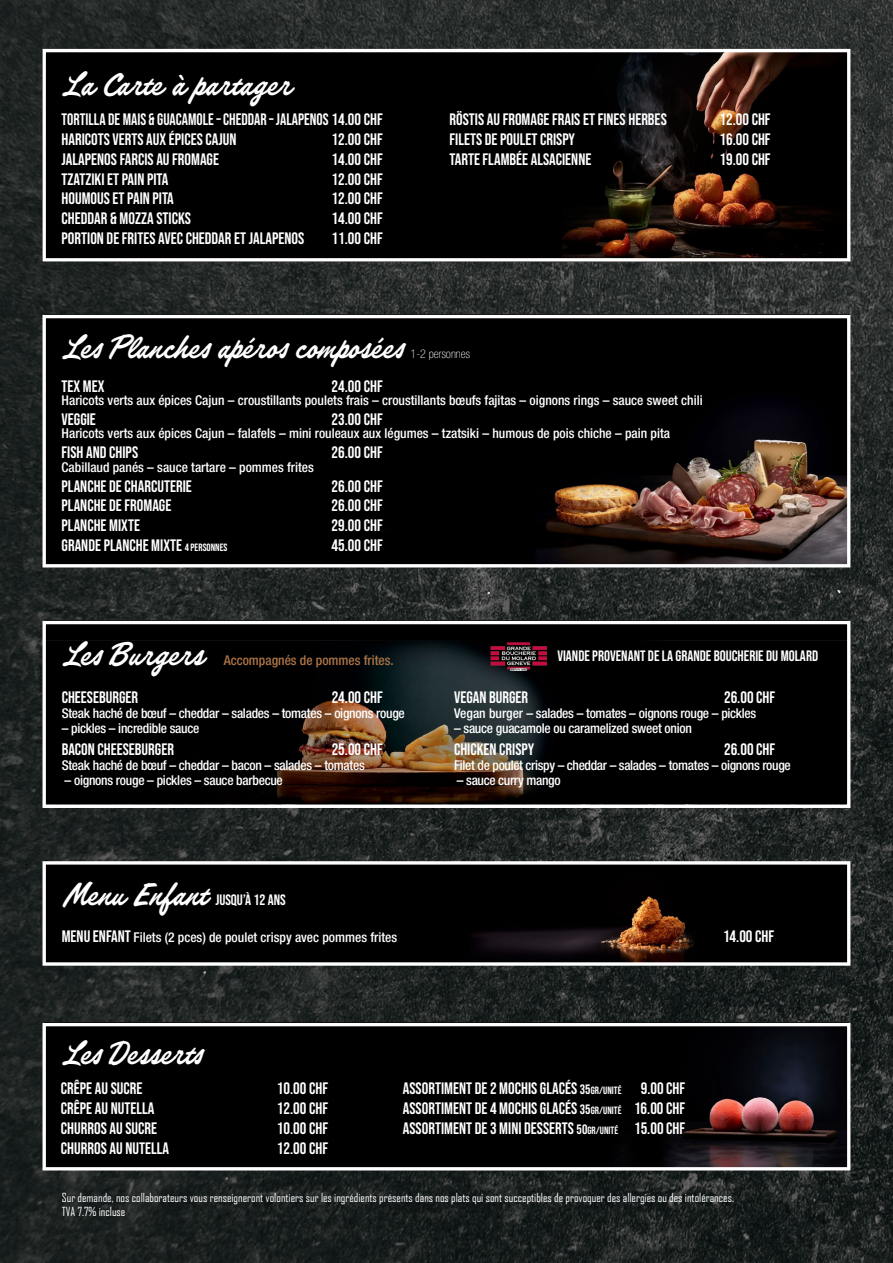
<style>
.page{position:relative;width:893px;height:1263px;background:#fff}
.page>*{position:absolute;margin:0;border:0;box-sizing:border-box;transform-origin:0 0}
.t1{font:36px "Filmotype Keynote";color:#fff}
.t2{font:16.5px/19.8px "Bebas Neue";color:#fff;text-align:justify}
.t3{font:16.5px/19.8px "Bebas Neue";color:#fff;scale:.95 1}
.t4{font:15px "Bebas Neue";color:#fff}
.t5{font:500 condensed 13.5px "Helvetica Neue";letter-spacing:-.005em;color:#fff}
.t6{font:500 condensed 13.5px "Helvetica Neue";letter-spacing:-.025em;color:#fff}
.t7{font:500 condensed 13.5px "Helvetica Neue";color:#ac7447}
.t8{font:12px/14.4px "Agency FB";color:#fff}
.t9{font:100 condensed 12px "Helvetica Neue";color:#fff}
.s1{font-size:10.5px}
.s2{font-family:"Bebas Neue";font-weight:400;font-stretch:normal;font-size:16.5px}
.s3{font-size:13.5px}
</style>
<div class="page">
<img style="left:0;top:0;width:893px;height:1263px">
<img style="left:47px;top:319px;width:799px;height:244px">
<img style="left:47px;top:1027px;width:799px;height:139px">
<img style="left:47px;top:865px;width:799px;height:97px">
<img style="left:47px;top:625px;width:799px;height:178px">
<img style="left:47px;top:53px;width:799px;height:204px">
<div style="left:43px;top:315px;width:807px;height:252px;border:3px solid #fff"></div>
<div style="left:43px;top:49px;width:807px;height:212px;border:3px solid #fff"></div>
<div style="left:43px;top:861px;width:807px;height:105px;border:3px solid #fff"></div>
<div style="left:43px;top:1023px;width:807px;height:147px;border:3px solid #fff"></div>
<div style="left:43px;top:621px;width:807px;height:187px;border:3px solid #fff"></div>
<img style="left:488px;top:626px;width:61px;height:61px">
<h1 class="t1" style="left:62px;top:62px;width:230px">La Carte à partager</h1>
<p class="t3" style="left:62px;top:109px;width:339px">TORTILLA DE MAIS &amp; GUACAMOLE – CHEDDAR – JALAPENOS 14.00 CHF<br>HARICOTS VERTS AUX ÉPICES CAJUN</p>
<p class="t2" style="left:332px;top:129px;width:53px">12.00 CHF</p>
<p class="t2" style="left:62px;top:149px;width:159px">JALAPENOS FARCIS AU FROMAGE</p>
<p class="t2" style="left:332px;top:149px;width:53px">14.00 CHF</p>
<p class="t2" style="left:62px;top:169px;width:108px">TZATZIKI ET PAIN PITA</p>
<p class="t2" style="left:332px;top:169px;width:53px">12.00 CHF</p>
<p class="t2" style="left:62px;top:189px;width:114px">HOUMOUS ET PAIN PITA</p>
<p class="t2" style="left:332px;top:189px;width:53px">12.00 CHF</p>
<p class="t2" style="left:62px;top:208px;width:131px">CHEDDAR &amp; MOZZA STICKS</p>
<p class="t2" style="left:332px;top:208px;width:53px">14.00 CHF</p>
<p class="t2" style="left:62px;top:228px;width:244px">PORTION DE FRITES AVEC CHEDDAR ET JALAPENOS</p>
<p class="t2" style="left:332px;top:228px;width:53px">11.00 CHF</p>
<p class="t2" style="left:449px;top:109px;width:219px">RÖSTIS AU FROMAGE FRAIS ET FINES HERBES</p>
<p class="t2" style="left:719px;top:109px;width:53px">12.00 CHF</p>
<p class="t2" style="left:449px;top:129px;width:127px">FILETS DE POULET CRISPY</p>
<p class="t2" style="left:719px;top:129px;width:53px">16.00 CHF</p>
<p class="t2" style="left:449px;top:149px;width:143px">TARTE FLAMBÉE ALSACIENNE</p>
<p class="t2" style="left:719px;top:149px;width:53px">19.00 CHF</p>
<h1 class="t1" style="left:62px;top:324px;width:344px">Les Planches apéros composées</h1>
<p class="t9" style="left:411px;top:347px;width:61px">1-2 personnes</p>
<p class="t2" style="left:62px;top:376px;width:44px">TEX MEX</p>
<p class="t2" style="left:332px;top:376px;width:53px">24.00 CHF</p>
<p class="t5" style="left:62px;top:392px;width:643px">Haricots verts aux épices Cajun – croustillants poulets frais – croustillants bœufs fajitas – oignons rings – sauce sweet chili</p>
<p class="t2" style="left:62px;top:409px;width:36px">VEGGIE</p>
<p class="t2" style="left:332px;top:409px;width:53px">23.00 CHF</p>
<p class="t5" style="left:62px;top:426px;width:610px">Haricots verts aux épices Cajun – falafels – mini rouleaux aux légumes – tzatsiki – humous de pois chiche – pain pita</p>
<p class="t2" style="left:62px;top:442px;width:78px">FISH AND CHIPS</p>
<p class="t2" style="left:332px;top:442px;width:53px">26.00 CHF</p>
<p class="t5" style="left:62px;top:459px;width:254px">Cabillaud panés – sauce tartare – pommes frites</p>
<p class="t2" style="left:62px;top:476px;width:132px">PLANCHE DE CHARCUTERIE</p>
<p class="t2" style="left:332px;top:476px;width:53px">26.00 CHF</p>
<p class="t2" style="left:62px;top:495px;width:111px">PLANCHE DE FROMAGE</p>
<p class="t2" style="left:332px;top:495px;width:53px">26.00 CHF</p>
<p class="t2" style="left:62px;top:515px;width:80px">PLANCHE MIXTE</p>
<p class="t2" style="left:332px;top:515px;width:53px">29.00 CHF</p>
<p class="t2" style="left:62px;top:535px;width:167px">GRANDE PLANCHE MIXTE <span class="s1">4 PERSONNES</span></p>
<p class="t2" style="left:332px;top:535px;width:53px">45.00 CHF</p>
<h1 class="t1" style="left:62px;top:632px;width:142px">Les Burgers</h1>
<p class="t7" style="left:224px;top:652px;width:172px">Accompagnés de pommes frites.</p>
<p class="t2" style="left:62px;top:687px;width:78px">CHEESEBURGER</p>
<p class="t2" style="left:332px;top:687px;width:53px">24.00 CHF</p>
<p class="t5" style="left:62px;top:705px;width:345px">Steak haché de bœuf – cheddar – salades – tomates – oignons rouge</p>
<p class="t5" style="left:62px;top:720px;width:139px">– pickles – incredible sauce</p>
<p class="t2" style="left:62px;top:739px;width:114px">BACON CHEESEBURGER</p>
<p class="t2" style="left:332px;top:739px;width:53px">25.00 CHF</p>
<p class="t5" style="left:62px;top:757px;width:305px">Steak haché de bœuf – cheddar – bacon – salades – tomates</p>
<p class="t5" style="left:65px;top:772px;width:220px">– oignons rouge – pickles – sauce barbecue</p>
<h1 class="t1" style="left:62px;top:871px;width:146px">Menu Enfant</h1>
<p class="t4" style="left:215px;top:891px;width:72px">JUSQU’À 12 ANS</p>
<p class="t4" style="left:557px;top:647px;width:262px">VIANDE PROVENANT DE LA GRANDE BOUCHERIE DU MOLARD</p>
<p class="t2" style="left:454px;top:687px;width:76px">VEGAN BURGER</p>
<p class="t2" style="left:724px;top:687px;width:53px">26.00 CHF</p>
<p class="t5" style="left:454px;top:705px;width:304px">Vegan burger – salades – tomates – oignons rouge – pickles</p>
<p class="t5" style="left:454px;top:720px;width:239px">– sauce guacamole ou caramelized sweet onion</p>
<p class="t2" style="left:454px;top:739px;width:82px">CHICKEN CRISPY</p>
<p class="t2" style="left:724px;top:739px;width:53px">26.00 CHF</p>
<p class="t6" style="left:454px;top:757px;width:338px">Filet de poulet crispy – cheddar – salades – tomates – oignons rouge</p>
<p class="t6" style="left:457px;top:772px;width:105px">– sauce curry mango</p>
<p class="t5" style="left:62px;top:929px;width:337px"><span class="s2">MENU ENFANT</span> Filets (2 pces) de poulet crispy avec pommes frites</p>
<p class="t2" style="left:723px;top:926px;width:53px">14.00 CHF</p>
<h1 class="t1" style="left:61px;top:1030px;width:143px">Les Desserts</h1>
<p class="t2" style="left:61px;top:1078px;width:83px">CRÊPE AU SUCRE</p>
<p class="t2" style="left:277px;top:1078px;width:53px">10.00 CHF</p>
<p class="t2" style="left:61px;top:1098px;width:95px">CRÊPE AU NUTELLA</p>
<p class="t2" style="left:277px;top:1098px;width:53px">12.00 CHF</p>
<p class="t2" style="left:61px;top:1118px;width:98px">CHURROS AU SUCRE</p>
<p class="t2" style="left:277px;top:1118px;width:53px">10.00 CHF</p>
<p class="t2" style="left:61px;top:1138px;width:110px">CHURROS AU NUTELLA</p>
<p class="t2" style="left:277px;top:1138px;width:53px">12.00 CHF</p>
<p class="t2" style="left:403px;top:1078px;width:284px">ASSORTIMENT DE 2 MOCHIS GLACÉS <span class="s3">35</span><span class="s1">GR/UNITÉ</span> 9.00 CHF ASSORTIMENT DE 4 MOCHIS GLACÉS <span class="s3">35</span><span class="s1">GR/UNITÉ</span> 16.00 CHF ASSORTIMENT DE 3 MINI DESSERTS <span class="s3">50</span><span class="s1">GR/UNITÉ</span> 15.00 CHF</p>
<p class="t8" style="left:62px;top:1190px;width:674px">Sur demande, nos collaborateurs vous renseigneront volontiers sur les ingrédients présents dans nos plats qui sont succeptibles de provoquer des allergies ou des intolérances.<br>TVA 7.7% incluse</p>
</div>
